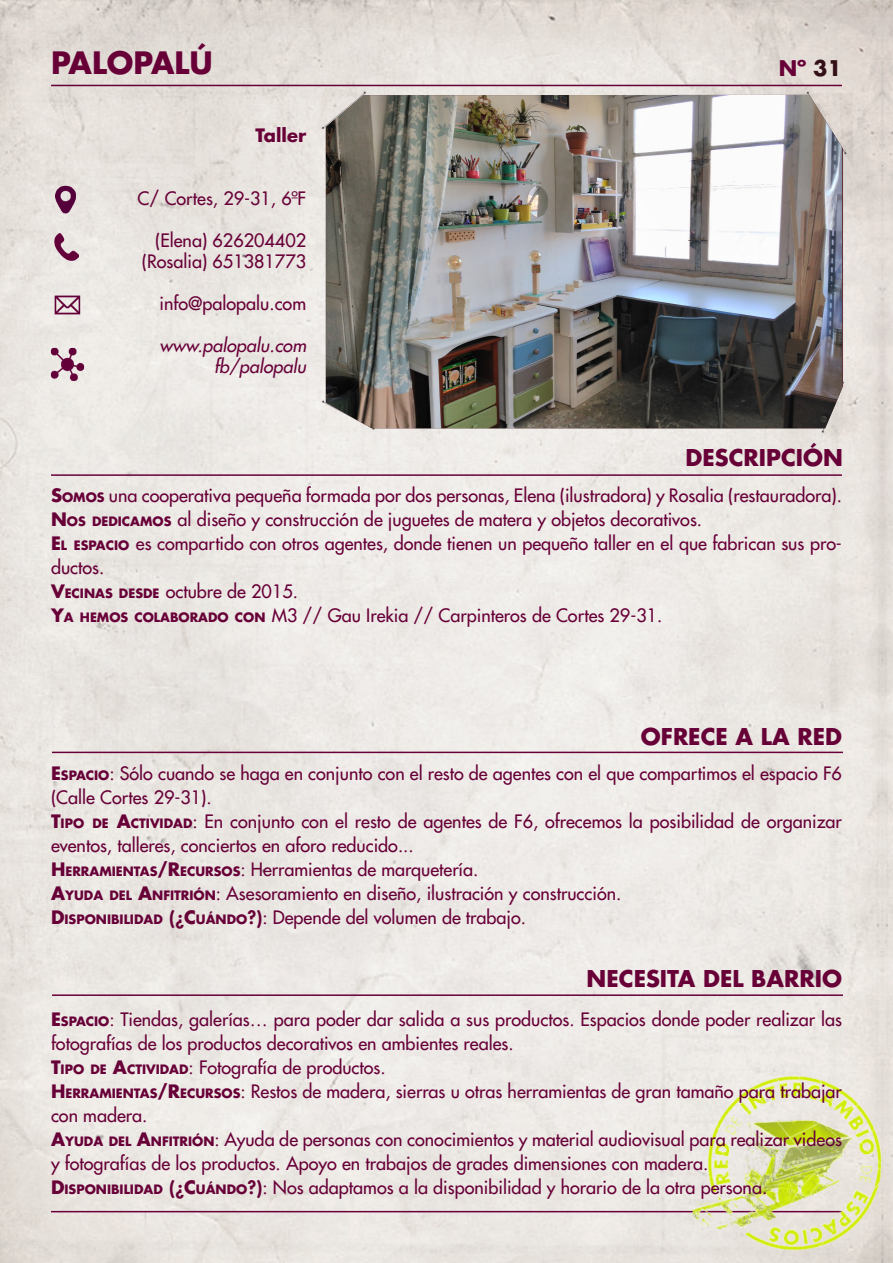
<style>
.page{position:relative;width:893px;height:1263px;background:#fff}
.page>*{position:absolute;margin:0;border:0;box-sizing:border-box;transform-origin:0 0}
.t1{font:700 30px "Futura LT";color:#680038}
.t2{font:700 22.5px "Futura LT";color:#680038}
.t3{font:700 21px "Futura LT";color:#680038}
.t4{font:18px/24px "Futura LT";color:#680038}
.t5{font:italic 18px "Futura LT";color:#680038}
.t6{font:700 18px "Futura LT";color:#680038}
.s1{color:#331017}
.s2{font-weight:700}
.s3{font-weight:700;font-size:12.6px}
.s4{font-weight:800}
</style>
<div class="page">
<img style="left:0;top:0;width:893px;height:1263px">
<img style="left:326px;top:95px;width:516px;height:333px">
<hr style="left:51px;top:85px;width:791px;height:1px;background:#680038">
<hr style="left:51px;top:474px;width:791px;height:2px;background:#680038">
<hr style="left:52px;top:752px;width:791px;height:1px;background:#680038">
<hr style="left:52px;top:994px;width:791px;height:2px;background:#680038">
<hr style="left:51px;top:1211px;width:791px;height:1px;background:#690039">
<img style="left:53px;top:183px;width:28px;height:32px">
<img style="left:51px;top:294px;width:32px;height:22px">
<img style="left:50px;top:346px;width:35px;height:35px">
<img style="left:52px;top:233px;width:27px;height:27px">
<img style="left:688px;top:1059px;width:205px;height:204px">
<p class="t1" style="left:51px;top:43px;width:163px">PALOPALÚ</p>
<p class="t6" style="left:256px;top:123px;width:52px">Taller</p>
<p class="t4" style="left:138px;top:186px;width:170px">C/ Cortes, 29-31, 6ºF</p>
<p class="t4" style="left:155px;top:228px;width:152px">(Elena) 626204402</p>
<p class="t4" style="left:142px;top:249px;width:166px">(Rosalia) 651381773</p>
<p class="t4" style="left:159px;top:291px;width:148px">info@palopalu.com</p>
<p class="t5" style="left:160px;top:334px;width:148px">www.palopalu.com</p>
<p class="t5" style="left:214px;top:355px;width:93px">fb/palopalu</p>
<p class="t3" style="left:779px;top:54px;width:65px">Nº <span class="s1">31</span></p>
<p class="t2" style="left:686px;top:442px;width:159px">DESCRIPCIÓN</p>
<p class="t4" style="left:51px;top:483px;width:792px"><span class="s2">S</span><span class="s3">OMOS</span> una cooperativa pequeña formada por dos personas, Elena (ilustradora) y Rosalia (restauradora).</p>
<p class="t4" style="left:51px;top:507px;width:653px"><span class="s2">N</span> <span class="s3">OS DEDICAMOS</span> al diseño y construcción de juguetes de matera y objetos decorativos.</p>
<p class="t4" style="left:51px;top:531px;width:792px"><span class="s2">E</span><span class="s3">L ESPACIO</span> es compartido con otros agentes, donde tienen un pequeño taller en el que fabrican sus pro&shy;ductos.</p>
<p class="t4" style="left:51px;top:579px;width:248px"><span class="s2">V</span><span class="s3">ECINAS DESDE</span> octubre de 2015.</p>
<p class="t4" style="left:51px;top:603px;width:613px"><span class="s2">Y</span><span class="s3">A HEMOS COLABORADO CON</span> M3 // Gau Irekia // Carpinteros de Cortes 29-31.</p>
<p class="t2" style="left:641px;top:722px;width:203px">OFRECE A LA RED</p>
<p class="t4" style="left:51px;top:761px;width:792px"><span class="s2">E</span><span class="s3">SPACIO</span>: Sólo cuando se haga en conjunto con el resto de agentes con el que compartimos el espacio F6 (Calle Cortes 29-31).</p>
<p class="t4" style="left:51px;top:809px;width:792px"><span class="s2">T</span><span class="s3">IPO DE</span> <span class="s2">A</span><span class="s3">CTIVIDAD</span>: En conjunto con el resto de agentes de F6, ofrecemos la posibilidad de organizar eventos, talleres, conciertos en aforo reducido...</p>
<p class="t4" style="left:51px;top:857px;width:429px"><span class="s2">H</span><span class="s3">ERRAMIENTAS</span><span class="s2">/R</span><span class="s3">ECURSOS</span>: Herramientas de marquetería.</p>
<p class="t4" style="left:51px;top:881px;width:572px"><span class="s2">A</span><span class="s3">YUDA DEL</span> <span class="s2">A</span><span class="s3">NFITRIÓN</span>: Asesoramiento en diseño, ilustración y construcción.</p>
<p class="t4" style="left:51px;top:905px;width:477px"><span class="s2">D</span><span class="s3">ISPONIBILIDAD</span> <span class="s2">(</span><span class="s4">¿</span><span class="s2">C</span><span class="s3">UÁNDO</span><span class="s4">?</span><span class="s2">)</span>: Depende del volumen de trabajo.</p>
<p class="t2" style="left:587px;top:963px;width:257px">NECESITA DEL BARRIO</p>
<p class="t4" style="left:51px;top:1007px;width:792px"><span class="s2">E</span><span class="s3">SPACIO</span>: Tiendas, galerías… para poder dar salida a sus productos. Espacios donde poder realizar las fotografías de los productos decorativos en ambientes reales.</p>
<p class="t4" style="left:51px;top:1055px;width:336px"><span class="s2">T</span><span class="s3">IPO DE</span> <span class="s2">A</span><span class="s3">CTIVIDAD</span>: Fotografía de productos.</p>
<p class="t4" style="left:51px;top:1079px;width:792px"><span class="s2">H</span><span class="s3">ERRAMIENTAS</span><span class="s2">/R</span><span class="s3">ECURSOS</span>: Restos de madera, sierras u otras herramientas de gran tamaño para trabajar con madera.</p>
<p class="t4" style="left:51px;top:1127px;width:792px"><span class="s2">A</span><span class="s3">YUDA DEL</span> <span class="s2">A</span><span class="s3">NFITRIÓN</span>: Ayuda de personas con conocimientos y material audiovisual para realizar videos y fotografías de los productos. Apoyo en trabajos de grades dimensiones con madera.</p>
<p class="t4" style="left:51px;top:1175px;width:718px"><span class="s2">D</span><span class="s3">ISPONIBILIDAD</span> <span class="s2">(</span><span class="s4">¿</span><span class="s2">C</span><span class="s3">UÁNDO</span><span class="s4">?</span><span class="s2">)</span>: Nos adaptamos a la disponibilidad y horario de la otra persona.</p>
</div>
